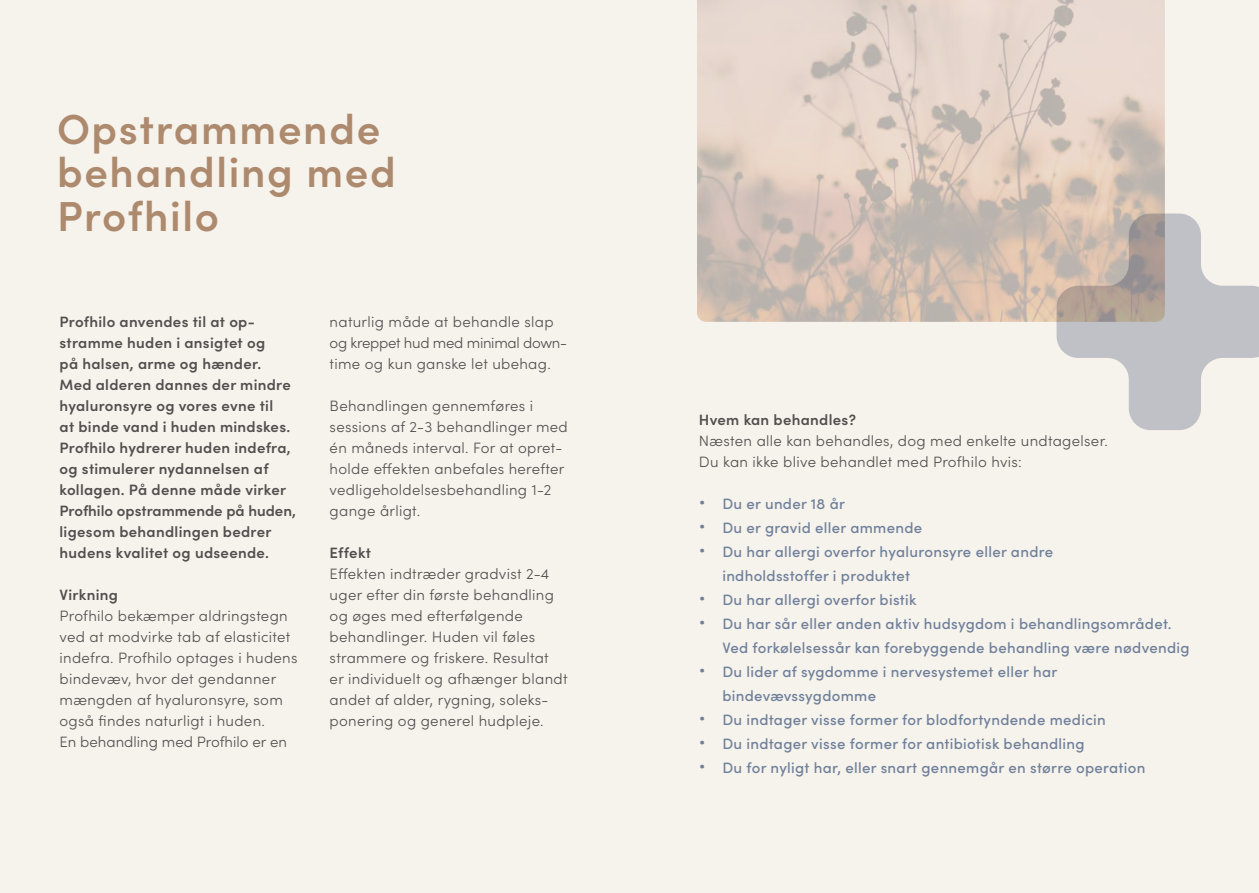
<style>
.page{position:relative;width:1259px;height:893px;background:#f6f2ec}
.page>*{position:absolute;margin:0;border:0;box-sizing:border-box;transform-origin:0 0}
.t1{font:600 42px/43.5px "Sofia Pro";letter-spacing:.04em;color:#ad8a6e}
.t2{font:300 15px/21px "Sofia Pro";letter-spacing:.02em;color:#524f4f}
.t3{font:500 15px "Sofia Pro";letter-spacing:.02em;color:#6f809a}
.t4{font:600 15px/21px "Sofia Pro";letter-spacing:.02em;color:#524f4f}
.s1{font-weight:600;font-size:25.5px}
</style>
<div class="page">
<img style="left:697px;top:0;width:468px;height:322px">
<svg style="left:1056px;top:214px;width:203px;height:216px"></svg>
<h1 class="t1" style="left:57px;top:104px;width:340px">Opstrammende behandling med<br>Profhilo</h1>
<p class="t4" style="left:60px;top:311px;width:238px">Profhilo anvendes til at op&shy;stramme huden i ansigtet og<br>på halsen, arme og hænder.<br>Med alderen dannes der mindre hyaluronsyre og vores evne til<br>at binde vand i huden mindskes.<br>Profhilo hydrerer huden indefra, og stimulerer nydannelsen af kollagen. På denne måde virker<br>Profhilo opstrammende på huden, ligesom behandlingen bedrer hudens kvalitet og udseende.</p>
<p class="t4" style="left:60px;top:584px;width:60px">Virkning</p>
<p class="t2" style="left:60px;top:605px;width:239px">Profhilo bekæmper aldringstegn ved at modvirke tab af elasticitet indefra. Profhilo optages i hudens bindevæv, hvor det gendanner mængden af hyaluronsyre, som også findes naturligt i huden.<br>En behandling med Profhilo er en</p>
<p class="t2" style="left:330px;top:311px;width:239px">naturlig måde at behandle slap og kreppet hud med minimal down&shy;time og kun ganske let ubehag.</p>
<p class="t2" style="left:330px;top:395px;width:240px">Behandlingen gennemføres i sessions af 2-3 behandlinger med én måneds interval. For at opret&shy;holde effekten anbefales herefter vedligeholdelsesbehandling 1-2 gange årligt.</p>
<p class="t4" style="left:330px;top:542px;width:43px">Effekt</p>
<p class="t2" style="left:330px;top:563px;width:239px">Effekten indtræder gradvist 2-4 uger efter din første behandling og øges med efterfølgende behandlinger. Huden vil føles strammere og friskere. Resultat<br>er individuelt og afhænger blandt andet af alder, rygning, soleks&shy;ponering og generel hudpleje.</p>
<p class="t4" style="left:699px;top:408px;width:159px">Hvem kan behandles?</p>
<p class="t2" style="left:699px;top:429px;width:411px">Næsten alle kan behandles, dog med enkelte undtagelser.<br>Du kan ikke blive behandlet med Profhilo hvis:</p>
<p class="t3" style="left:699px;top:493px;width:148px"><span class="s1">·</span> Du er under 18 år</p>
<p class="t3" style="left:699px;top:517px;width:225px"><span class="s1">·</span> Du er gravid eller ammende</p>
<p class="t3" style="left:699px;top:541px;width:356px"><span class="s1">·</span> Du har allergi overfor hyaluronsyre eller andre</p>
<p class="t3" style="left:722px;top:565px;width:189px">indholdsstoffer i produktet</p>
<p class="t3" style="left:699px;top:589px;width:219px"><span class="s1">·</span> Du har allergi overfor bistik</p>
<p class="t3" style="left:699px;top:613px;width:474px"><span class="s1">·</span> Du har sår eller anden aktiv hudsygdom i behandlingsområdet.</p>
<p class="t3" style="left:722px;top:637px;width:469px">Ved forkølelsessår kan forebyggende behandling være nødvendig</p>
<p class="t3" style="left:699px;top:661px;width:360px"><span class="s1">·</span> Du lider af sygdomme i nervesystemet eller har</p>
<p class="t3" style="left:722px;top:685px;width:155px">bindevævssygdomme</p>
<p class="t3" style="left:699px;top:709px;width:408px"><span class="s1">·</span> Du indtager visse former for blodfortyndende medicin</p>
<p class="t3" style="left:699px;top:733px;width:387px"><span class="s1">·</span> Du indtager visse former for antibiotisk behandling</p>
<p class="t3" style="left:699px;top:757px;width:448px"><span class="s1">·</span> Du for nyligt har, eller snart gennemgår en større operation</p>
</div>
